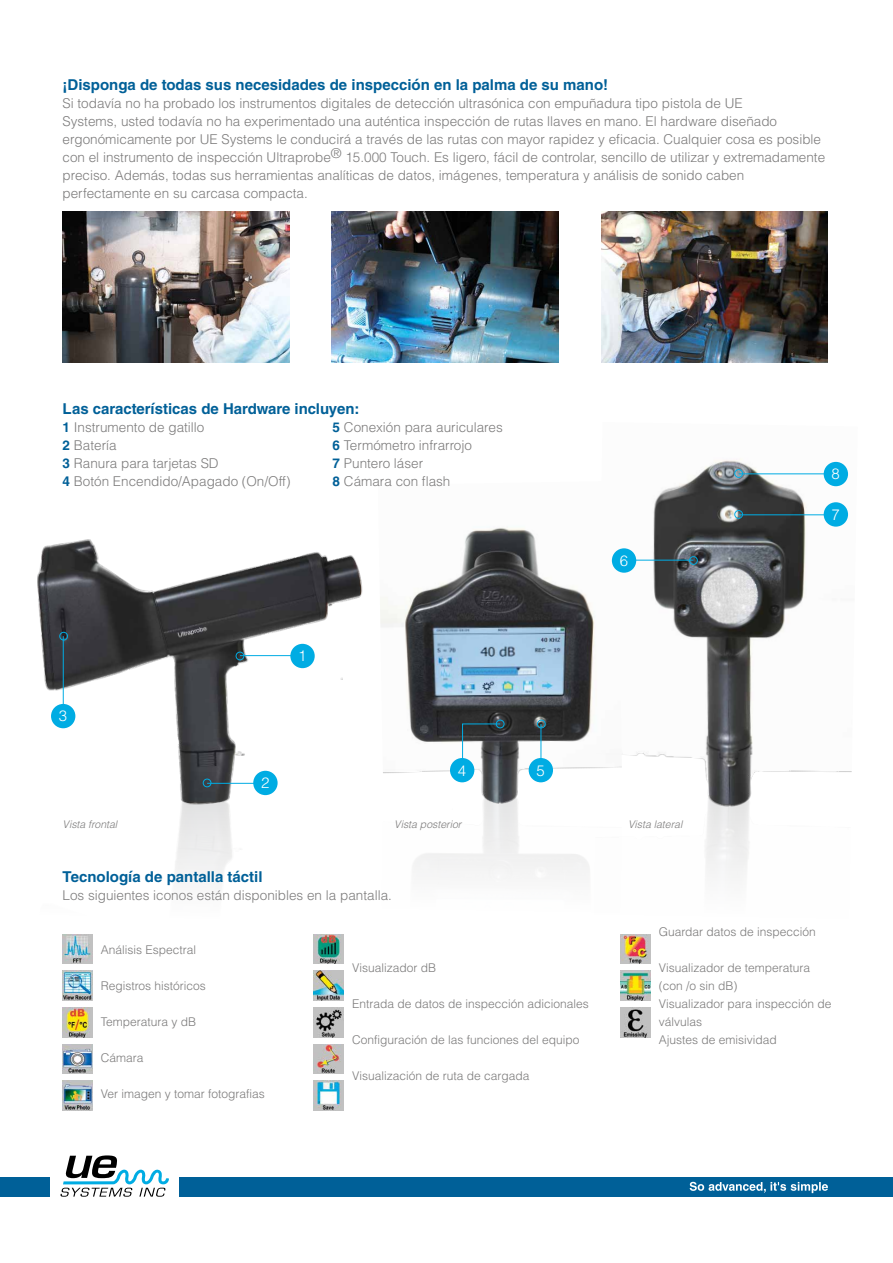
<style>
.page{position:relative;width:893px;height:1263px;background:#fff}
.page>*{position:absolute;margin:0;border:0;box-sizing:border-box;transform-origin:0 0}
.t1{font:700 15px "Helvetica LT Std";color:#006098}
.t2{font:300 15px "Helvetica LT Std";color:#fff}
.t3{font:300 13.5px/18px "Helvetica LT Std";color:#7c7b7b}
.t4{font:300 12px/18px "Helvetica LT Std";color:#7c7b7b}
.t5{font:italic 300 10.5px "Helvetica LT Std";color:#7c7b7b}
.s1{font-weight:700;color:#006098}
</style>
<div class="page">
<img style="left:62px;top:842px;width:282px;height:242px">
<img style="left:37px;top:539px;width:326px;height:303px">
<div style="left:0;top:1177px;width:893px;height:20px;background:#006098"></div>
<div style="left:50px;top:1175px;width:129px;height:26px;background:#fff"></div>
<svg style="left:60px;top:1155px;width:109px;height:42px"></svg>
<svg style="left:690px;top:1182px;width:138px;height:11px"></svg>
<img style="left:623px;top:843px;width:126px;height:195px">
<img style="left:627px;top:459px;width:225px;height:384px">
<img style="left:380px;top:527px;width:243px;height:317px">
<div style="left:612px;top:548px;width:24px;height:25px;background:#00ace3;border-radius:50%"></div>
<div style="left:824px;top:502px;width:24px;height:25px;background:#00ace3;border-radius:50%"></div>
<div style="left:824px;top:462px;width:24px;height:24px;background:#00ace3;border-radius:50%"></div>
<div style="left:253px;top:771px;width:25px;height:24px;background:#00ace3;border-radius:50%"></div>
<div style="left:689px;top:556px;width:9px;height:9px;border:1px solid #00ace3;border-radius:50%"></div>
<hr style="left:626px;top:560px;width:67px;height:1px;background:#00ace3">
<div style="left:734px;top:510px;width:9px;height:9px;border:1px solid #00ace3;border-radius:50%"></div>
<hr style="left:739px;top:514px;width:88px;height:1px;background:#00ace3">
<div style="left:734px;top:469px;width:9px;height:9px;border:1px solid #00ace3;border-radius:50%"></div>
<hr style="left:739px;top:473px;width:88px;height:1px;background:#00ace3">
<div style="left:496px;top:720px;width:8px;height:8px;border:1px solid #00ace3;border-radius:50%"></div>
<svg style="left:462px;top:723px;width:39px;height:51px"></svg>
<div style="left:59px;top:632px;width:9px;height:8px;border:1px solid #00ace3;border-radius:50%"></div>
<hr style="left:63px;top:636px;width:1px;height:78px;background:#00ace3">
<div style="left:203px;top:779px;width:8px;height:8px;border:1px solid #00ace3;border-radius:50%"></div>
<hr style="left:207px;top:783px;width:55px;height:1px;background:#00ace3">
<div style="left:537px;top:720px;width:9px;height:8px;border:1px solid #00ace3;border-radius:50%"></div>
<hr style="left:541px;top:724px;width:1px;height:55px;background:#00ace3">
<div style="left:51px;top:704px;width:24px;height:24px;background:#00ace3;border-radius:50%"></div>
<div style="left:450px;top:758px;width:24px;height:24px;background:#00ace3;border-radius:50%"></div>
<div style="left:529px;top:758px;width:24px;height:24px;background:#00ace3;border-radius:50%"></div>
<img style="left:63px;top:934px;width:29px;height:30px">
<img style="left:313px;top:934px;width:30px;height:30px">
<img style="left:620px;top:934px;width:30px;height:30px">
<img style="left:63px;top:971px;width:29px;height:29px">
<img style="left:313px;top:971px;width:30px;height:29px">
<img style="left:620px;top:971px;width:30px;height:29px">
<img style="left:63px;top:1007px;width:29px;height:30px">
<img style="left:313px;top:1007px;width:30px;height:30px">
<img style="left:620px;top:1007px;width:30px;height:30px">
<img style="left:63px;top:1044px;width:29px;height:30px">
<img style="left:313px;top:1044px;width:30px;height:30px">
<img style="left:63px;top:1081px;width:29px;height:29px">
<img style="left:313px;top:1081px;width:30px;height:29px">
<img style="left:63px;top:211px;width:226px;height:152px">
<img style="left:601px;top:211px;width:227px;height:152px">
<img style="left:332px;top:211px;width:227px;height:152px">
<div style="left:290px;top:644px;width:25px;height:24px;background:#00ace3;border-radius:50%"></div>
<div style="left:236px;top:652px;width:8px;height:8px;border:1px solid #00ace3;border-radius:50%"></div>
<hr style="left:240px;top:655px;width:55px;height:1px;background:#00ace3">
<p class="t1" style="left:63px;top:76px;width:547px">¡Disponga de todas sus necesidades de inspección en la palma de su mano!</p>
<p class="t3" style="left:63px;top:94px;width:764px">Si todavía no ha probado los instrumentos digitales de detección ultrasónica con empuñadura tipo pistola de UE<br>Systems, usted todavía no ha experimentado una auténtica inspección de rutas llaves en mano. El hardware diseñado ergonómicamente por UE Systems le conducirá a través de las rutas con mayor rapidez y eficacia. Cualquier cosa es posible con el instrumento de inspección Ultraprobe® 15.000 Touch. Es ligero, fácil de controlar, sencillo de utilizar y extremadamente preciso. Además, todas sus herramientas analíticas de datos, imágenes, temperatura y análisis de sonido caben perfectamente en su carcasa compacta.</p>
<p class="t1" style="left:63px;top:400px;width:298px">Las características de Hardware incluyen:</p>
<p class="t3" style="left:63px;top:418px;width:143px"><span class="s1">1</span> Instrumento de gatillo</p>
<p class="t3" style="left:333px;top:418px;width:172px"><span class="s1">5</span> Conexión para auriculares</p>
<p class="t3" style="left:63px;top:436px;width:56px"><span class="s1">2</span> Batería</p>
<p class="t3" style="left:333px;top:436px;width:141px"><span class="s1">6</span> Termómetro infrarrojo</p>
<p class="t3" style="left:63px;top:454px;width:158px"><span class="s1">3</span> Ranura para tarjetas SD</p>
<p class="t3" style="left:333px;top:454px;width:92px"><span class="s1">7</span> Puntero láser</p>
<p class="t3" style="left:63px;top:472px;width:229px"><span class="s1">4</span> Botón Encendido/Apagado (On/Off)</p>
<p class="t3" style="left:333px;top:472px;width:119px"><span class="s1">8</span> Cámara con flash</p>
<p class="t2" style="left:59px;top:707px;width:10px">3</p>
<p class="t2" style="left:298px;top:647px;width:10px">1</p>
<p class="t2" style="left:261px;top:774px;width:10px">2</p>
<p class="t2" style="left:458px;top:761px;width:10px">4</p>
<p class="t2" style="left:537px;top:761px;width:10px">5</p>
<p class="t2" style="left:620px;top:551px;width:10px">6</p>
<p class="t5" style="left:63px;top:817px;width:56px">Vista frontal</p>
<p class="t5" style="left:394px;top:817px;width:69px">Vista posterior</p>
<p class="t5" style="left:628px;top:817px;width:56px">Vista lateral</p>
<p class="t1" style="left:63px;top:868px;width:201px">Tecnología de pantalla táctil</p>
<p class="t3" style="left:63px;top:886px;width:331px">Los siguientes iconos están disponibles en la pantalla.</p>
<p class="t2" style="left:832px;top:465px;width:10px">8</p>
<p class="t2" style="left:832px;top:505px;width:10px">7</p>
<p class="t4" style="left:101px;top:941px;width:97px">Análisis Espectral</p>
<p class="t4" style="left:101px;top:977px;width:107px">Registros históricos</p>
<p class="t4" style="left:101px;top:1013px;width:97px">Temperatura y dB</p>
<p class="t4" style="left:101px;top:1049px;width:44px">Cámara</p>
<p class="t4" style="left:101px;top:1085px;width:166px">Ver imagen y tomar fotografias</p>
<p class="t4" style="left:352px;top:959px;width:86px">Visualizador dB</p>
<p class="t4" style="left:352px;top:995px;width:238px">Entrada de datos de inspección adicionales</p>
<p class="t4" style="left:352px;top:1031px;width:229px">Configuración de las funciones del equipo</p>
<p class="t4" style="left:352px;top:1067px;width:179px">Visualización de ruta de cargada</p>
<p class="t4" style="left:659px;top:923px;width:159px">Guardar datos de inspección</p>
<p class="t4" style="left:659px;top:959px;width:174px">Visualizador de temperatura (con /o sin dB)<br>Visualizador para inspección de válvulas<br>Ajustes de emisividad</p>
</div>
